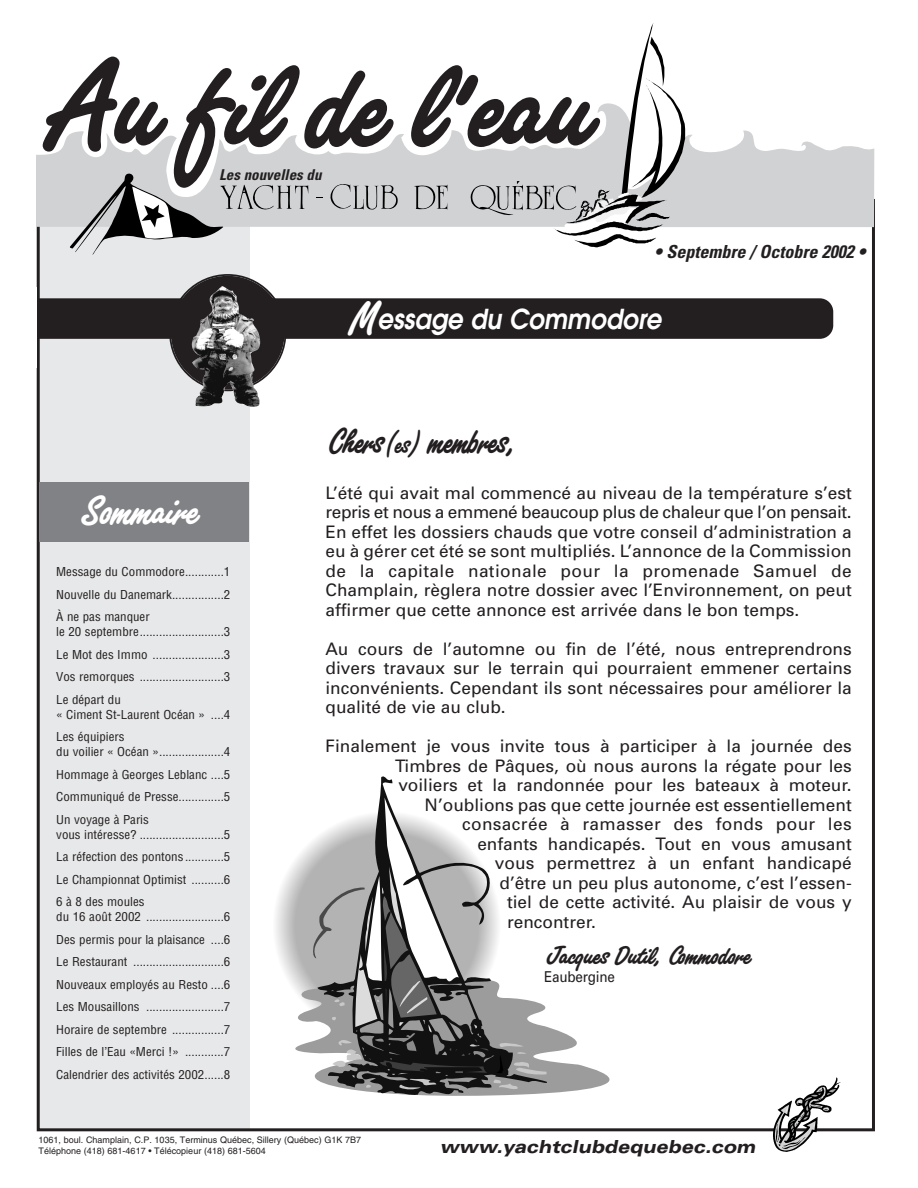
<style>
.page{position:relative;width:918px;height:1188px;background:#fff}
.page>*{position:absolute;margin:0;border:0;box-sizing:border-box;transform-origin:0 0}
.t1{font:45px "Freestyle Script Bold Plain";color:#fff}
.t2{font:39px "Freestyle Script Bold Plain";color:#231f20;scale:.9 1}
.t3{font:28.5px "Freestyle Script Bold Plain";color:#231f20}
.t4{font:italic 600 27.3px "Avant Garde";color:#fff;scale:.9 1}
.t5{font:italic 900 expanded 18px "Univers";color:#231f20;scale:.9 1}
.t6{font:italic 700 condensed 18px "Univers";color:#231f20}
.t7{font:17.25px/19.5px "Univers";color:#231f20;text-align:justify}
.t8{font:17.25px "Univers";letter-spacing:.02em;color:#231f20}
.t9{font:italic 700 condensed 15px "Univers";color:#231f20}
.t10{font:15px "Univers";letter-spacing:-.015em;color:#231f20;scale:.9 1}
.t11{font:condensed 12px/22.5px "Helvetica";color:#231f20;text-align:justify;scale:1.08 1}
.t12{font:9px/10.8px "Helvetica";color:#231f20}
.s1{font-family:"Freestyle Script Bold Plain";font-weight:400;font-style:normal;font-size:49.2px}
.s2{font-size:30px}
</style>
<div class="page">
<div style="left:40px;top:202px;width:210px;height:927px;background:#e7e8e9"></div>
<div style="left:40px;top:482px;width:209px;height:60px;background:#808285"></div>
<div style="left:17px;top:298px;width:816px;height:41px;background:#231f20;border-radius:13px"></div>
<svg style="left:169px;top:274px;width:117px;height:108px"></svg>
<img style="left:192px;top:286px;width:68px;height:121px">
<div style="left:8px;top:287px;width:28px;height:81px;background:#fff"></div>
<svg style="left:37px;top:128px;width:837px;height:99px;fill:#d1d2d4"></svg>
<svg style="left:43px;top:57px;width:355px;height:198px"></svg>
<svg style="left:411px;top:23px;width:274px;height:224px"></svg>
<svg style="left:773px;top:1078px;width:68px;height:74px"></svg>
<svg style="left:275px;top:798px;width:335px;height:298px"></svg>
<p class="t9" style="left:219px;top:169px;width:104px">Les nouvelles du</p>
<p class="t6" style="left:655px;top:245px;width:213px">• Septembre / Octobre 2002 •</p>
<h3 class="t4" style="left:352px;top:309px;width:345px"><span class="s1">M</span>essage du Commodore</h3>
<h1 class="t1" style="left:85px;top:495px;width:116px">Sommaire</h1>
<p class="t11" style="left:56px;top:561px;width:163px">Message du Commodore............1<br>Nouvelle du Danemark................2<br>À ne pas manquer</p>
<p class="t11" style="left:56px;top:621px;width:163px">le 20 septembre..........................3<br>Le Mot des Immo ......................3<br>Vos remorques ..........................3<br>Le départ du</p>
<p class="t11" style="left:56px;top:703px;width:163px">« Ciment St-Laurent Océan » ....4<br>Les équipiers</p>
<p class="t11" style="left:56px;top:741px;width:163px">du voilier « Océan »....................4<br>Hommage à Georges Leblanc ....5<br>Communiqué de Presse..............5<br>Un voyage à Paris</p>
<p class="t11" style="left:56px;top:823px;width:163px">vous intéresse? ..........................5<br>La réfection des pontons ............5<br>Le Championnat Optimist ..........6<br>6 à 8 des moules</p>
<p class="t11" style="left:56px;top:906px;width:163px">du 16 août 2002 ........................6<br>Des permis pour la plaisance ....6<br>Le Restaurant ............................6<br>Nouveaux employés au Resto ....6<br>Les Mousaillons ........................7<br>Horaire de septembre ................7<br>Filles de l’Eau «Merci !» ............7<br>Calendrier des activités 2002......8</p>
<h2 class="t2" style="left:330px;top:428px;width:211px">Chers<span class="s2">(es)</span> membres,</h2>
<p class="t7" style="left:325px;top:485px;width:528px">L’été qui avait mal commencé au niveau de la température s’est repris et nous a emmené beaucoup plus de chaleur que l’on pensait.<br>En effet les dossiers chauds que votre conseil d’administration a eu à gérer cet été se sont multipliés. L’annonce de la Commission de la capitale nationale pour la promenade Samuel de Champlain, règlera notre dossier avec l’Environnement, on peut affirmer que cette annonce est arrivée dans le bon temps.</p>
<p class="t7" style="left:325px;top:641px;width:528px">Au cours de l’automne ou fin de l’été, nous entreprendrons divers travaux sur le terrain qui pourraient emmener certains inconvénients. Cependant ils sont nécessaires pour améliorer la qualité de vie au club.</p>
<p class="t7" style="left:325px;top:738px;width:528px">Finalement je vous invite tous à participer à la journée des</p>
<p class="t7" style="left:395px;top:758px;width:458px">Timbres de Pâques, où nous aurons la régate pour les</p>
<p class="t7" style="left:398px;top:777px;width:455px">voiliers et la randonnée pour les bateaux à moteur.</p>
<p class="t7" style="left:425px;top:797px;width:429px">N’oublions pas que cette journée est essentiellement</p>
<p class="t8" style="left:462px;top:818px;width:391px">consacrée à ramasser des fonds pour les</p>
<p class="t7" style="left:477px;top:836px;width:376px">enfants handicapés. Tout en vous amusant</p>
<p class="t7" style="left:495px;top:855px;width:358px">vous permettrez à un enfant handicapé</p>
<p class="t7" style="left:500px;top:875px;width:354px">d’être un peu plus autonome, c’est l’essen-</p>
<p class="t7" style="left:507px;top:894px;width:346px">tiel de cette activité. Au plaisir de vous y</p>
<p class="t7" style="left:507px;top:914px;width:90px">rencontrer.</p>
<h3 class="t3" style="left:548px;top:946px;width:205px">Jacques Dutil, Commodore</h3>
<p class="t10" style="left:544px;top:971px;width:80px">Eaubergine</p>
<p class="t12" style="left:39px;top:1136px;width:324px">1061, boul. Champlain, C.P. 1035, Terminus Québec, Sillery (Québec) G1K 7B7<br>Téléphone (418) 681-4617 • Télécopieur (418) 681-5604</p>
<p class="t5" style="left:440px;top:1140px;width:352px">www.yachtclubdequebec.com</p>
</div>
